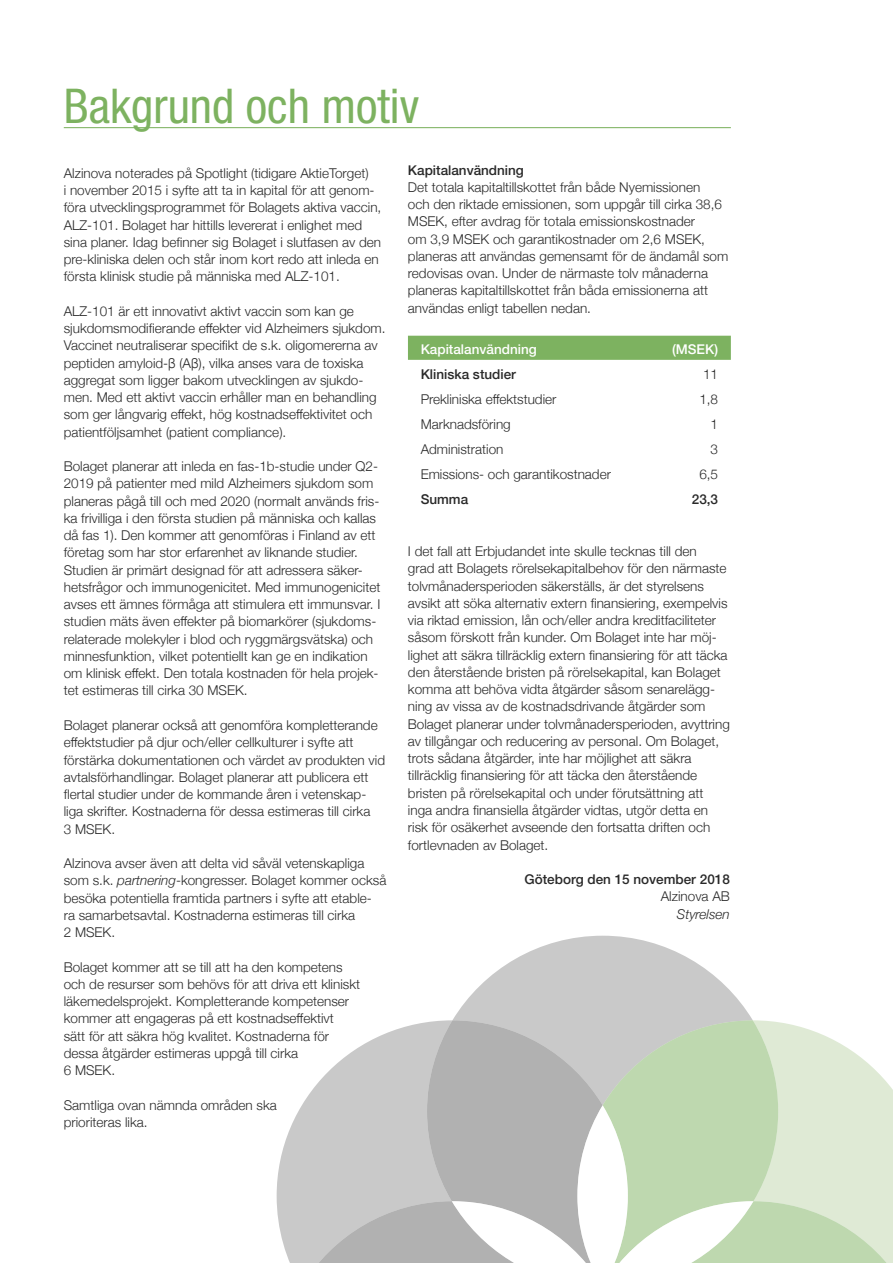
<style>
.page{position:relative;width:893px;height:1263px;background:#fff}
.page>*{position:absolute;margin:0;border:0;box-sizing:border-box;transform-origin:0 0}
.t1{font:condensed 48px "Helvetica Neue";color:#7db260}
.t2{font:300 13.5px/17.2px "Helvetica Neue";color:#292929}
.t3{font:500 13.5px "Helvetica Neue LT Std";color:#292929}
.t4{font:500 13.5px "Helvetica Neue";color:#292929}
.t5{font:500 13.5px "Helvetica Neue LT Std";color:#fff}
.t6{font:italic 300 13.5px "Helvetica Neue";color:#292929}
.s1{font-style:italic}
</style>
<div class="page">
<hr style="left:64px;top:127px;width:667px;height:1px;background:#7db260">
<svg style="left:452px;top:936px;width:301px;height:169px;background:#cecece"></svg>
<svg style="left:277px;top:1020px;width:616px;height:243px;background:#ccd3c8"></svg>
<svg style="left:452px;top:1105px;width:302px;height:158px"></svg>
<div style="left:408px;top:336px;width:323px;height:24px;background:#7db260"></div>
<h1 class="t1" style="left:64px;top:78px;width:357px">Bakgrund och motiv</h1>
<p class="t2" style="left:64px;top:163px;width:319px">Alzinova noterades på Spotlight (tidigare AktieTorget)<br>i november 2015 i syfte att ta in kapital för att genom&shy;föra utvecklingsprogrammet för Bolagets aktiva vaccin, ALZ-101. Bolaget har hittills levererat i enlighet med sina planer. Idag befinner sig Bolaget i slutfasen av den pre-kliniska delen och står inom kort redo att inleda en första klinisk studie på människa med ALZ-101.</p>
<p class="t2" style="left:64px;top:301px;width:323px">ALZ-101 är ett innovativt aktivt vaccin som kan ge sjukdomsmodifierande effekter vid Alzheimers sjukdom.<br>Vaccinet neutraliserar specifikt de s.k. oligomererna av peptiden amyloid-β (Aβ), vilka anses vara de toxiska aggregat som ligger bakom utvecklingen av sjukdo&shy;men. Med ett aktivt vaccin erhåller man en behandling som ger långvarig effekt, hög kostnadseffektivitet och patientföljsamhet (patient compliance).</p>
<p class="t2" style="left:64px;top:457px;width:318px">Bolaget planerar att inleda en fas-1b-studie under Q2- 2019 på patienter med mild Alzheimers sjukdom som planeras pågå till och med 2020 (normalt används fris&shy;ka frivilliga i den första studien på människa och kallas då fas 1). Den kommer att genomföras i Finland av ett företag som har stor erfarenhet av liknande studier.<br>Studien är primärt designad för att adressera säker&shy;hetsfrågor och immunogenicitet. Med immunogenicitet avses ett ämnes förmåga att stimulera ett immunsvar. I studien mäts även effekter på biomarkörer (sjukdoms&shy;relaterade molekyler i blod och ryggmärgsvätska) och minnesfunktion, vilket potentiellt kan ge en indikation om klinisk effekt. Den totala kostnaden för hela projek&shy;tet estimeras till cirka 30 MSEK.</p>
<p class="t2" style="left:64px;top:715px;width:323px">Bolaget planerar också att genomföra kompletterande effektstudier på djur och/eller cellkulturer i syfte att förstärka dokumentationen och värdet av produkten vid avtalsförhandlingar. Bolaget planerar att publicera ett flertal studier under de kommande åren i vetenskap&shy;liga skrifter. Kostnaderna för dessa estimeras till cirka<br>3 MSEK.</p>
<p class="t2" style="left:64px;top:854px;width:324px">Alzinova avser även att delta vid såväl vetenskapliga som s.k. <span class="s1">partnering</span>-kongresser. Bolaget kommer också besöka potentiella framtida partners i syfte att etable&shy;ra samarbetsavtal. Kostnaderna estimeras till cirka<br>2 MSEK.</p>
<p class="t2" style="left:64px;top:957px;width:298px">Bolaget kommer att se till att ha den kompetens och de resurser som behövs för att driva ett kliniskt läkemedelsprojekt. Kompletterande kompetenser kommer att engageras på ett kostnadseffektivt<br>sätt för att säkra hög kvalitet. Kostnaderna för dessa åtgärder estimeras uppgå till cirka<br>6 MSEK.</p>
<p class="t2" style="left:64px;top:1095px;width:215px">Samtliga ovan nämnda områden ska prioriteras lika.</p>
<p class="t3" style="left:408px;top:162px;width:118px">Kapitalanvändning</p>
<p class="t2" style="left:408px;top:177px;width:322px">Det totala kapitaltillskottet från både Nyemissionen<br>och den riktade emissionen, som uppgår till cirka 38,6<br>MSEK, efter avdrag för totala emissionskostnader<br>om 3,9 MSEK och garantikostnader om 2,6 MSEK, planeras att användas gemensamt för de ändamål som redovisas ovan. Under de närmaste tolv månaderna planeras kapitaltillskottet från båda emissionerna att användas enligt tabellen nedan.</p>
<p class="t5" style="left:421px;top:341px;width:118px">Kapitalanvändning</p>
<p class="t5" style="left:672px;top:341px;width:48px">(MSEK)</p>
<p class="t4" style="left:421px;top:363px;width:97px">Kliniska studier</p>
<p class="t2" style="left:703px;top:364px;width:17px">11</p>
<p class="t2" style="left:421px;top:390px;width:137px">Prekliniska effektstudier</p>
<p class="t2" style="left:699px;top:390px;width:20px">1,8</p>
<p class="t2" style="left:421px;top:415px;width:92px">Marknadsföring</p>
<p class="t2" style="left:711px;top:415px;width:9px">1</p>
<p class="t2" style="left:421px;top:440px;width:84px">Administration</p>
<p class="t2" style="left:711px;top:440px;width:9px">3</p>
<p class="t2" style="left:421px;top:465px;width:192px">Emissions- och garantikostnader</p>
<p class="t2" style="left:699px;top:465px;width:20px">6,5</p>
<p class="t4" style="left:421px;top:489px;width:49px">Summa</p>
<p class="t4" style="left:692px;top:489px;width:28px">23,3</p>
<p class="t2" style="left:408px;top:542px;width:323px">I det fall att Erbjudandet inte skulle tecknas till den<br>grad att Bolagets rörelsekapitalbehov för den närmaste tolvmånadersperioden säkerställs, är det styrelsens avsikt att söka alternativ extern finansiering, exempelvis via riktad emission, lån och/eller andra kreditfaciliteter såsom förskott från kunder. Om Bolaget inte har möj&shy;lighet att säkra tillräcklig extern finansiering för att täcka den återstående bristen på rörelsekapital, kan Bolaget komma att behöva vidta åtgärder såsom senarelägg&shy;ning av vissa av de kostnadsdrivande åtgärder som Bolaget planerar under tolvmånadersperioden, avyttring av tillgångar och reducering av personal. Om Bolaget, trots sådana åtgärder, inte har möjlighet att säkra tillräcklig finansiering för att täcka den återstående bristen på rörelsekapital och under förutsättning att inga andra finansiella åtgärder vidtas, utgör detta en risk för osäkerhet avseende den fortsatta driften och fortlevnaden av Bolaget.</p>
<p class="t3" style="left:524px;top:871px;width:207px">Göteborg den 15 november 2018</p>
<p class="t2" style="left:661px;top:887px;width:71px">Alzinova AB</p>
<p class="t6" style="left:677px;top:903px;width:55px">Styrelsen</p>
</div>
